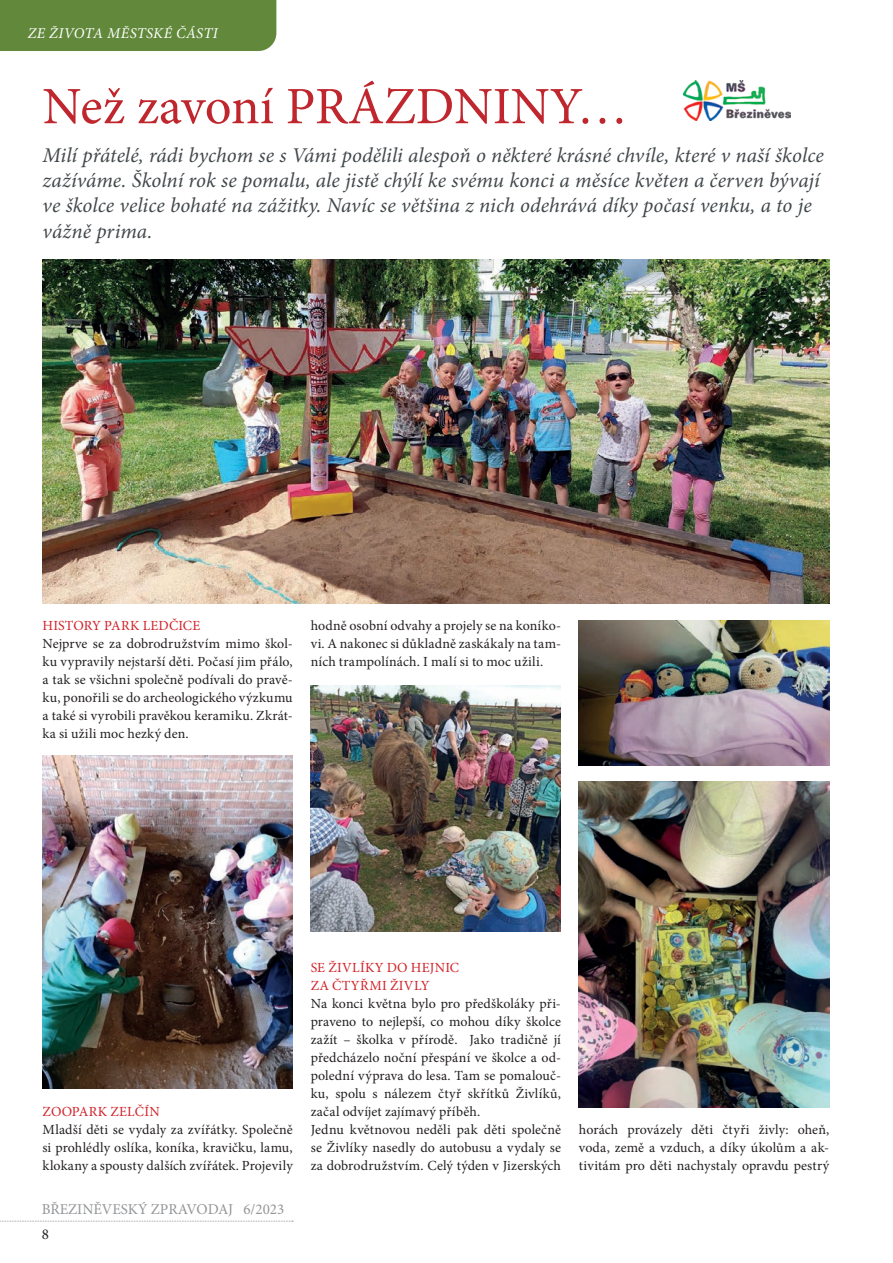
<style>
.page{position:relative;width:893px;height:1263px;background:#fff}
.page>*{position:absolute;margin:0;border:0;box-sizing:border-box;transform-origin:0 0}
.t1{font:52.5px "Minion Pro";color:#c0262d}
.t2{font:italic 21px/25.2px "Minion Pro";letter-spacing:.005em;color:#41474a}
.t3{font:15px "Minion Pro";color:#939598}
.t4{font:italic 15px "Minion Pro";letter-spacing:.02em;color:#fff}
.t5{font:15px "Minion Pro";color:#231f20}
.t6{font:13.95px/18px "Minion Pro";letter-spacing:.01em;color:#231f20;text-align:justify}
.t7{font:13.95px/18px "Minion Pro";letter-spacing:.015em;color:#d1232a}
</style>
<div class="page">
<svg style="left:0;top:1221px;width:293px;height:1px"></svg>
<div style="left:0;top:0;width:276px;height:51px;background:#62893b"></div>
<img style="left:311px;top:685px;width:250px;height:246px">
<img style="left:579px;top:621px;width:250px;height:144px">
<img style="left:579px;top:782px;width:250px;height:326px">
<img style="left:43px;top:259px;width:786px;height:344px">
<img style="left:43px;top:755px;width:250px;height:334px">
<img style="left:684px;top:81px;width:106px;height:39px">
<p class="t4" style="left:28px;top:23px;width:192px">ZE ŽIVOTA MĚSTSKÉ ČÁSTI</p>
<h1 class="t1" style="left:43px;top:71px;width:587px">Než zavoní PRÁZDNINY…</h1>
<p class="t2" style="left:43px;top:143px;width:783px">Milí přátelé, rádi bychom se s Vámi podělili alespoň o některé krásné chvíle, které v naší školce zažíváme. Školní rok se pomalu, ale jistě chýlí ke svému konci a měsíce květen a červen bývají ve školce velice bohaté na zážitky. Navíc se většina z nich odehrává díky počasí venku, a to je vážně prima.</p>
<p class="t7" style="left:43px;top:617px;width:159px">HISTORY PARK LEDČICE</p>
<p class="t6" style="left:43px;top:635px;width:252px">Nejprve se za dobrodružstvím mimo škol&shy;ku vypravily nejstarší děti. Počasí jim přálo, a tak se všichni společně podívali do pravě&shy;ku, ponořili se do archeologického výzkumu a také si vyrobili pravěkou keramiku. Zkrát&shy;ka si užili moc hezký den.</p>
<p class="t6" style="left:311px;top:617px;width:252px">hodně osobní odvahy a projely se na koníko&shy;vi. A nakonec si důkladně zaskákaly na tam&shy;ních trampolínách. I malí si to moc užili.</p>
<p class="t7" style="left:43px;top:1103px;width:119px">ZOOPARK ZELČÍN</p>
<p class="t6" style="left:43px;top:1121px;width:252px">Mladší děti se vydaly za zvířátky. Společně si prohlédly oslíka, koníka, kravičku, lamu, klokany a spousty dalších zvířátek. Projevily</p>
<p class="t3" style="left:42px;top:1199px;width:244px">BŘEZINĚVESKÝ ZPRAVODAJ 6/2023</p>
<p class="t5" style="left:42px;top:1224px;width:9px">8</p>
<p class="t7" style="left:311px;top:959px;width:150px">SE ŽIVLÍKY DO HEJNIC<br>ZA ČTYŘMI ŽIVLY</p>
<p class="t6" style="left:311px;top:995px;width:252px;text-align:left">Na konci května bylo pro předškoláky při&shy;praveno to nejlepší, co mohou díky školce zažít – školka v přírodě. Jako tradičně jí předcházelo noční přespání ve školce a od&shy;polední výprava do lesa. Tam se pomalouč&shy;ku, spolu s nálezem čtyř skřítků Živlíků, začal odvíjet zajímavý příběh.<br>Jednu květnovou neděli pak děti společně se Živlíky nasedly do autobusu a vydaly se za dobrodružstvím. Celý týden v Jizerských</p>
<p class="t6" style="left:579px;top:1121px;width:252px">horách provázely děti čtyři živly: oheň, voda, země a vzduch, a díky úkolům a ak&shy;tivitám pro děti nachystaly opravdu pestrý</p>
</div>
